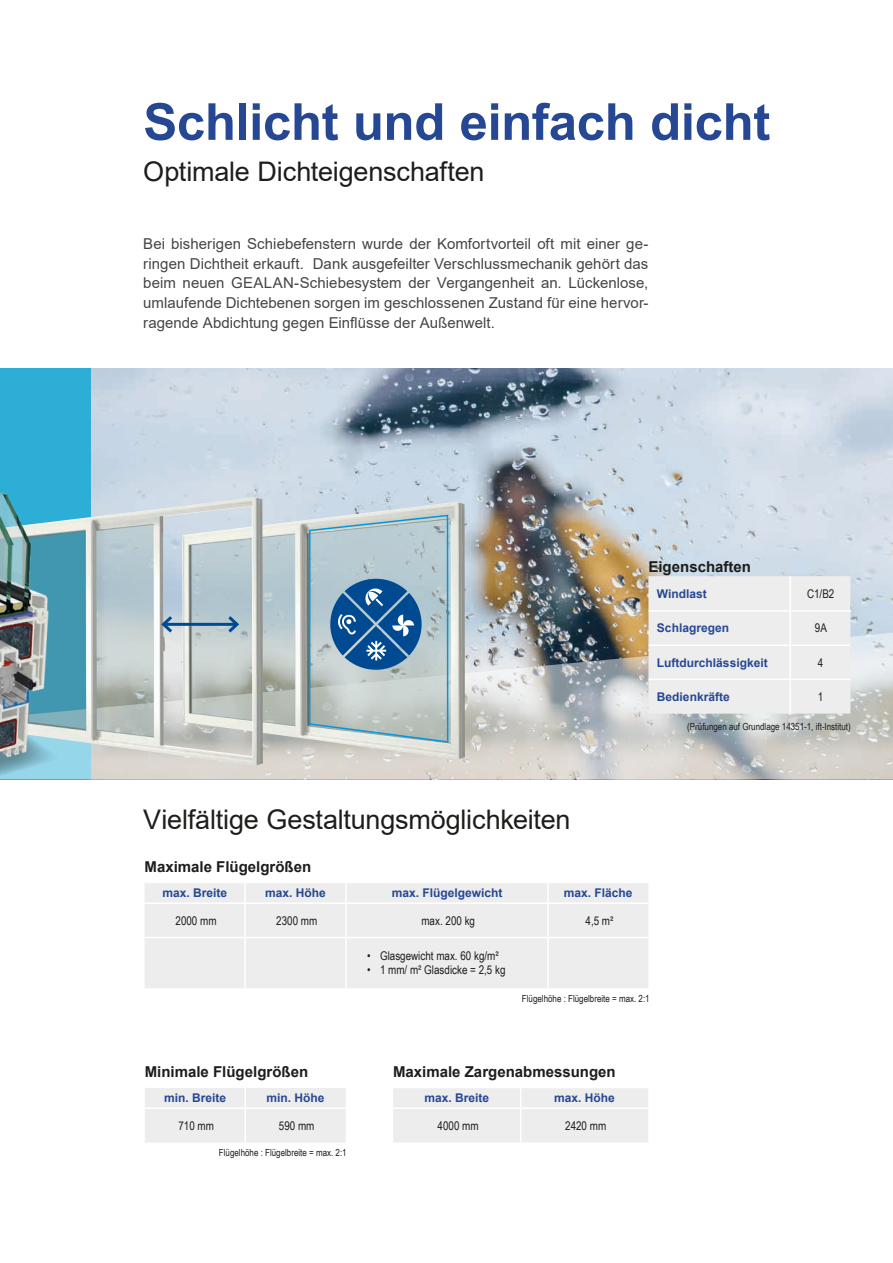
<style>
.page{position:relative;width:893px;height:1263px;background:#fff}
.page>*{position:absolute;margin:0;border:0;box-sizing:border-box;transform-origin:0 0}
.t1{font:700 51px "Arial";letter-spacing:-.01em;color:#264793}
.t2{font:27px "Arial";letter-spacing:-.005em;color:#1d1d1b}
.t3{font:15px/19.6px "Arial";letter-spacing:.005em;color:#464544;text-align:justify}
.t4{font:700 15px "Arial";color:#1d1d1b}
.t5{font:700 12px "Arial";color:#264793}
.t6{font:12px "Arial Narrow";color:#1d1d1b}
.t7{font:9.75px "Arial Narrow";color:#1d1d1b}
</style>
<div class="page">
<div style="left:0;top:368px;width:143px;height:411px;background:#2caed7"></div>
<img style="left:91px;top:368px;width:802px;height:263px">
<svg style="left:68px;top:631px;width:825px;height:148px;background:#c5c6c4"></svg>
<div style="left:145px;top:883px;width:503px;height:105px;background:#ededed"></div>
<svg style="left:244px;top:883px;width:2px;height:19px"></svg>
<svg style="left:345px;top:883px;width:2px;height:19px"></svg>
<svg style="left:547px;top:883px;width:2px;height:19px"></svg>
<hr style="left:244px;top:904px;width:2px;height:33px;background:#fff">
<hr style="left:345px;top:904px;width:2px;height:33px;background:#fff">
<hr style="left:547px;top:904px;width:2px;height:33px;background:#fff">
<hr style="left:145px;top:937px;width:100px;height:1px;background:#fff">
<hr style="left:245px;top:937px;width:101px;height:1px;background:#fff">
<hr style="left:244px;top:938px;width:2px;height:50px;background:#fff">
<hr style="left:346px;top:937px;width:202px;height:1px;background:#fff">
<hr style="left:345px;top:938px;width:2px;height:50px;background:#fff">
<hr style="left:548px;top:937px;width:100px;height:1px;background:#fff">
<hr style="left:547px;top:938px;width:2px;height:50px;background:#fff">
<hr style="left:145px;top:902px;width:100px;height:2px;background:#fff">
<hr style="left:245px;top:902px;width:101px;height:2px;background:#fff">
<hr style="left:346px;top:902px;width:202px;height:2px;background:#fff">
<hr style="left:548px;top:902px;width:100px;height:2px;background:#fff">
<div style="left:145px;top:1088px;width:201px;height:55px;background:#ededed"></div>
<hr style="left:244px;top:1109px;width:2px;height:34px;background:#fff">
<hr style="left:145px;top:1107px;width:100px;height:2px;background:#fff">
<hr style="left:245px;top:1107px;width:101px;height:2px;background:#fff">
<div style="left:393px;top:1088px;width:255px;height:54px;background:#ededed"></div>
<hr style="left:520px;top:1109px;width:1px;height:33px;background:#fff">
<hr style="left:393px;top:1107px;width:128px;height:2px;background:#fff">
<hr style="left:521px;top:1107px;width:127px;height:2px;background:#fff">
<div style="left:648px;top:576px;width:202px;height:138px;background:#ededed"></div>
<hr style="left:648px;top:610px;width:142px;height:2px;background:#fff">
<hr style="left:790px;top:610px;width:60px;height:2px;background:#fff">
<hr style="left:789px;top:576px;width:2px;height:34px;background:#fff">
<hr style="left:789px;top:612px;width:2px;height:32px;background:#fff">
<hr style="left:789px;top:646px;width:2px;height:33px;background:#fff">
<hr style="left:789px;top:680px;width:2px;height:34px;background:#fff">
<hr style="left:648px;top:644px;width:142px;height:2px;background:#fff">
<hr style="left:790px;top:644px;width:60px;height:2px;background:#fff">
<hr style="left:648px;top:679px;width:142px;height:1px;background:#fff">
<hr style="left:790px;top:679px;width:60px;height:1px;background:#fff">
<img style="left:263px;top:502px;width:202px;height:257px">
<img style="left:68px;top:497px;width:195px;height:269px">
<svg style="left:308px;top:514px;width:141px;height:229px;background:#99b4c3"></svg>
<hr style="left:164px;top:623px;width:73px;height:3px;background:#004a91">
<svg style="left:159px;top:613px;width:16px;height:23px"></svg>
<svg style="left:225px;top:613px;width:16px;height:23px"></svg>
<img style="left:0;top:492px;width:68px;height:288px">
<h1 class="t1" style="left:143px;top:86px;width:628px">Schlicht und einfach dicht</h1>
<h2 class="t2" style="left:143px;top:153px;width:343px">Optimale Dichteigenschaften</h2>
<p class="t3" style="left:143px;top:234px;width:507px">Bei bisherigen Schiebefenstern wurde der Komfortvorteil oft mit einer ge&shy;ringen Dichtheit erkauft. Dank ausgefeilter Verschlussmechanik gehört das beim neuen GEALAN-Schiebesystem der Vergangenheit an. Lückenlose, umlaufende Dichtebenen sorgen im geschlossenen Zustand für eine hervor&shy;ragende Abdichtung gegen Einflüsse der Außenwelt.</p>
<p class="t4" style="left:648px;top:556px;width:104px">Eigenschaften</p>
<p class="t5" style="left:657px;top:585px;width:51px">Windlast</p>
<p class="t6" style="left:807px;top:585px;width:29px">C1/B2</p>
<p class="t5" style="left:657px;top:620px;width:74px">Schlagregen</p>
<p class="t6" style="left:815px;top:619px;width:14px">9A</p>
<p class="t5" style="left:657px;top:654px;width:112px">Luftdurchlässigkeit</p>
<p class="t6" style="left:818px;top:654px;width:7px">4</p>
<p class="t5" style="left:657px;top:688px;width:74px">Bedienkräfte</p>
<p class="t6" style="left:818px;top:688px;width:7px">1</p>
<p class="t7" style="left:687px;top:719px;width:165px">(Prüfungen auf Grundlage 14351-1, ift-Institut)</p>
<h2 class="t2" style="left:143px;top:801px;width:429px">Vielfältige Gestaltungsmöglichkeiten</h2>
<p class="t4" style="left:145px;top:856px;width:168px">Maximale Flügelgrößen</p>
<p class="t5" style="left:162px;top:884px;width:66px">max. Breite</p>
<p class="t5" style="left:265px;top:884px;width:62px">max. Höhe</p>
<p class="t5" style="left:392px;top:884px;width:112px">max. Flügelgewicht</p>
<p class="t5" style="left:564px;top:884px;width:70px">max. Fläche</p>
<p class="t6" style="left:176px;top:912px;width:43px">2000 mm</p>
<p class="t6" style="left:276px;top:912px;width:43px">2300 mm</p>
<p class="t6" style="left:421px;top:912px;width:55px">max. 200 kg</p>
<p class="t6" style="left:585px;top:912px;width:29px">4,5 m²</p>
<p class="t6" style="left:367px;top:947px;width:133px">• Glasgewicht max. 60 kg/m²</p>
<p class="t6" style="left:367px;top:961px;width:140px">• 1 mm/ m² Glasdicke = 2,5 kg</p>
<p class="t4" style="left:145px;top:1061px;width:165px">Minimale Flügelgrößen</p>
<p class="t5" style="left:164px;top:1089px;width:64px">min. Breite</p>
<p class="t5" style="left:266px;top:1089px;width:60px">min. Höhe</p>
<p class="t6" style="left:178px;top:1117px;width:37px">710 mm</p>
<p class="t6" style="left:279px;top:1117px;width:37px">590 mm</p>
<p class="t7" style="left:219px;top:1146px;width:129px">Flügelhöhe : Flügelbreite = max. 2:1</p>
<p class="t7" style="left:522px;top:992px;width:129px">Flügelhöhe : Flügelbreite = max. 2:1</p>
<p class="t4" style="left:393px;top:1061px;width:224px">Maximale Zargenabmessungen</p>
<p class="t5" style="left:425px;top:1089px;width:66px">max. Breite</p>
<p class="t5" style="left:554px;top:1089px;width:62px">max. Höhe</p>
<p class="t6" style="left:438px;top:1117px;width:43px">4000 mm</p>
<p class="t6" style="left:565px;top:1117px;width:43px">2420 mm</p>
</div>
